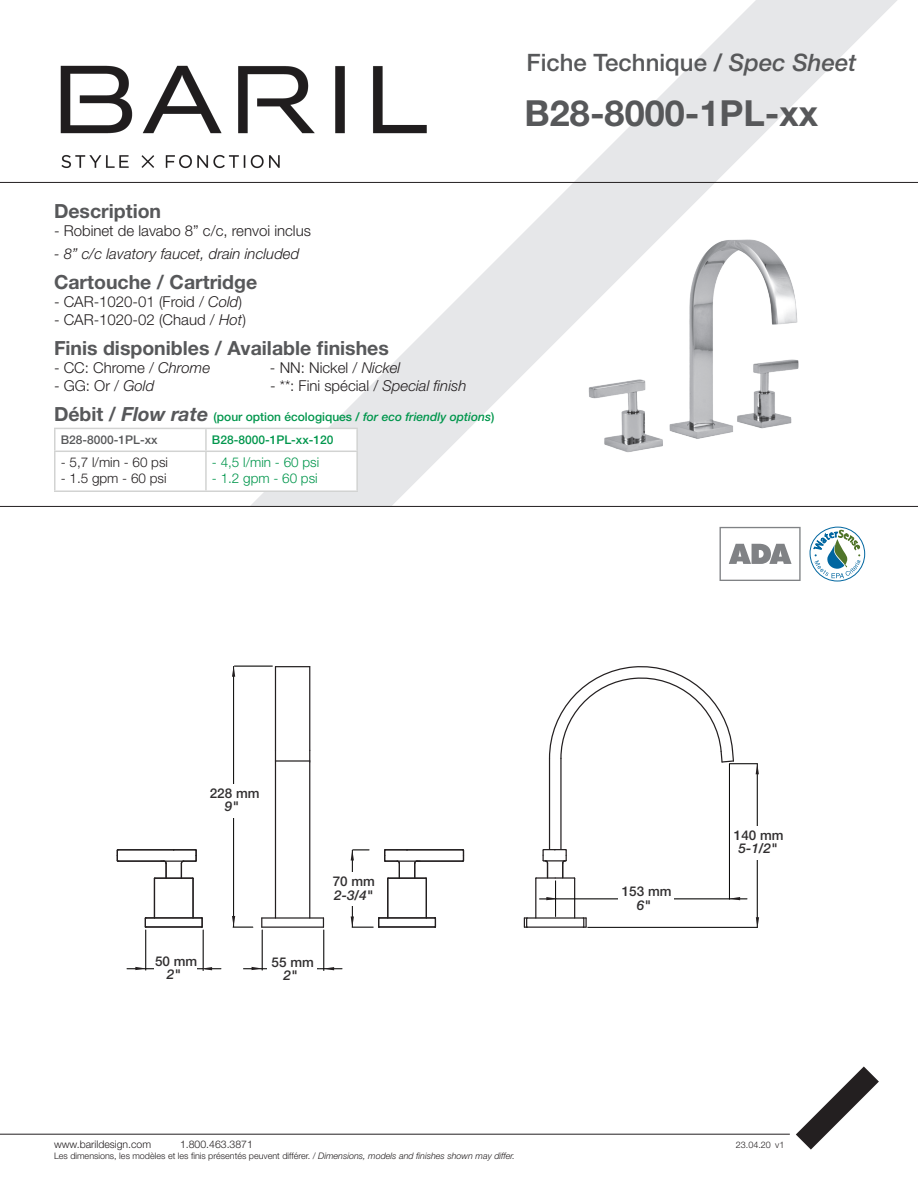
<style>
.page{position:relative;width:918px;height:1188px;background:#fff}
.page>*{position:absolute;margin:0;border:0;box-sizing:border-box;transform-origin:0 0}
.t1{font:700 36px "Helvetica Neue LT Std";color:#57585a}
.t2{font:500 24px "Helvetica Neue LT Std";color:#57585a}
.t3{font:700 19.5px "Helvetica Neue LT Std";color:#57585a}
.t4{font:300 15px "Helvetica Neue LT Std";color:#231f20}
.t5{font:italic 300 15px "Helvetica Neue LT Std";color:#231f20}
.t6{font:300 13.5px "Helvetica Neue LT Std";color:#231f20}
.t7{font:300 13.5px "Helvetica Neue LT Std";color:#00964c}
.t8{font:500 13.5px/13.5px "Helvetica Neue LT Std";color:#312f30;text-align:center}
.t9{font:italic 500 13.5px/13.5px "Helvetica Neue LT Std";color:#312f30;text-align:center}
.t10{font:500 12px "Helvetica Neue LT Std";color:#00964c}
.t11{font:500 12px "Helvetica Neue LT Std";color:#57585a}
.t12{font:300 10.5px "Helvetica Neue LT Std";color:#231f20}
.t13{font:300 9px "Helvetica Neue LT Std";color:#231f20}
.s1{font-style:italic}
.s2{font-weight:700;font-size:19.5px;color:#57585a}
.s3{font-weight:700;font-style:italic;font-size:19.5px;color:#57585a}
.s4{font-style:normal}
</style>
<div class="page">
<svg style="left:250px;top:0;width:648px;height:506px"></svg>
<hr style="left:0;top:182px;width:918px;height:1px;background:#231f20">
<hr style="left:0;top:506px;width:918px;height:1px;background:#231f20">
<hr style="left:0;top:1134px;width:790px;height:1px;background:#231f20">
<svg style="left:796px;top:1066px;width:83px;height:84px"></svg>
<img style="left:60px;top:55px;width:372px;height:121px">
<hr style="left:275px;top:666px;width:35px;height:1px;background:#231f20">
<hr style="left:275px;top:760px;width:35px;height:2px;background:#231f20">
<hr style="left:309px;top:667px;width:1px;height:83px;background:#231f20">
<hr style="left:275px;top:667px;width:1px;height:83px;background:#231f20">
<hr style="left:309px;top:762px;width:1px;height:156px;background:#231f20">
<hr style="left:275px;top:762px;width:1px;height:156px;background:#231f20">
<hr style="left:262px;top:927px;width:61px;height:1px;background:#231f20">
<hr style="left:262px;top:917px;width:61px;height:2px;background:#231f20">
<hr style="left:574px;top:878px;width:1px;height:40px;background:#231f20">
<hr style="left:535px;top:878px;width:1px;height:40px;background:#231f20">
<hr style="left:527px;top:927px;width:56px;height:1px;background:#231f20">
<hr style="left:527px;top:917px;width:56px;height:2px;background:#231f20">
<hr style="left:560px;top:758px;width:2px;height:91px;background:#231f20">
<hr style="left:549px;top:758px;width:1px;height:91px;background:#231f20">
<svg style="left:583px;top:917px;width:4px;height:11px"></svg>
<svg style="left:524px;top:917px;width:4px;height:11px"></svg>
<svg style="left:535px;top:848px;width:41px;height:32px"></svg>
<hr style="left:118px;top:849px;width:56px;height:1px;background:#231f20">
<hr style="left:161px;top:861px;width:34px;height:1px;background:#231f20">
<hr style="left:118px;top:861px;width:46px;height:1px;background:#231f20">
<hr style="left:192px;top:879px;width:2px;height:39px;background:#231f20">
<hr style="left:154px;top:879px;width:1px;height:39px;background:#231f20">
<svg style="left:116px;top:849px;width:4px;height:13px"></svg>
<svg style="left:174px;top:849px;width:23px;height:31px"></svg>
<svg style="left:163px;top:860px;width:5px;height:18px"></svg>
<svg style="left:201px;top:917px;width:2px;height:11px"></svg>
<svg style="left:144px;top:917px;width:2px;height:11px"></svg>
<hr style="left:146px;top:917px;width:56px;height:2px;background:#231f20">
<hr style="left:146px;top:926px;width:56px;height:2px;background:#231f20">
<hr style="left:155px;top:878px;width:38px;height:1px;background:#231f20">
<hr style="left:407px;top:849px;width:56px;height:1px;background:#231f20">
<hr style="left:417px;top:861px;width:46px;height:1px;background:#231f20">
<hr style="left:387px;top:879px;width:1px;height:39px;background:#231f20">
<hr style="left:426px;top:879px;width:1px;height:39px;background:#231f20">
<svg style="left:461px;top:849px;width:4px;height:13px"></svg>
<svg style="left:384px;top:849px;width:34px;height:31px"></svg>
<svg style="left:434px;top:917px;width:3px;height:11px"></svg>
<hr style="left:379px;top:917px;width:56px;height:2px;background:#231f20">
<hr style="left:379px;top:926px;width:56px;height:2px;background:#231f20">
<hr style="left:388px;top:878px;width:38px;height:1px;background:#231f20">
<hr style="left:757px;top:764px;width:1px;height:163px;background:#050504">
<hr style="left:587px;top:927px;width:171px;height:1px;background:#050504">
<hr style="left:556px;top:899px;width:173px;height:1px;background:#050504">
<hr style="left:729px;top:764px;width:1px;height:136px;background:#050504">
<hr style="left:555px;top:881px;width:1px;height:36px;background:#050504">
<hr style="left:233px;top:666px;width:1px;height:261px;background:#050504">
<hr style="left:234px;top:666px;width:39px;height:1px;background:#050504">
<hr style="left:146px;top:969px;width:57px;height:1px;background:#050504">
<hr style="left:203px;top:930px;width:1px;height:41px;background:#050504">
<hr style="left:146px;top:930px;width:1px;height:40px;background:#050504">
<hr style="left:262px;top:969px;width:57px;height:1px;background:#050504">
<hr style="left:324px;top:930px;width:1px;height:41px;background:#050504">
<hr style="left:262px;top:930px;width:1px;height:40px;background:#050504">
<hr style="left:352px;top:850px;width:1px;height:77px;background:#050504">
<svg style="left:201px;top:967px;width:20px;height:3px"></svg>
<svg style="left:127px;top:967px;width:19px;height:3px"></svg>
<svg style="left:319px;top:967px;width:23px;height:3px"></svg>
<svg style="left:243px;top:967px;width:19px;height:3px"></svg>
<svg style="left:232px;top:916px;width:21px;height:12px"></svg>
<svg style="left:232px;top:666px;width:3px;height:11px"></svg>
<svg style="left:539px;top:897px;width:18px;height:3px"></svg>
<svg style="left:729px;top:897px;width:18px;height:3px"></svg>
<svg style="left:756px;top:917px;width:3px;height:11px"></svg>
<svg style="left:548px;top:666px;width:211px;height:108px"></svg>
<svg style="left:351px;top:850px;width:18px;height:10px"></svg>
<svg style="left:351px;top:916px;width:29px;height:12px"></svg>
<div style="left:618px;top:882px;width:55px;height:34px;background:#fff"></div>
<div style="left:735px;top:826px;width:46px;height:34px;background:#fff"></div>
<div style="left:268px;top:953px;width:49px;height:33px;background:#fff"></div>
<div style="left:154px;top:952px;width:43px;height:33px;background:#fff"></div>
<div style="left:326px;top:872px;width:55px;height:34px;background:#fff"></div>
<div style="left:206px;top:784px;width:55px;height:34px;background:#fff"></div>
<img style="left:540px;top:203px;width:324px;height:283px">
<svg style="left:809px;top:527px;width:56px;height:54px"></svg>
<svg style="left:720px;top:527px;width:81px;height:54px"></svg>
<svg style="left:56px;top:429px;width:300px;height:61px"></svg>
<hr style="left:54px;top:428px;width:152px;height:1px;background:#d2d3d2">
<hr style="left:54px;top:429px;width:2px;height:22px;background:#d2d3d2">
<hr style="left:206px;top:428px;width:152px;height:1px;background:#d2d3d2">
<hr style="left:205px;top:429px;width:2px;height:22px;background:#d2d3d2">
<hr style="left:356px;top:429px;width:2px;height:22px;background:#d2d3d2">
<hr style="left:54px;top:451px;width:152px;height:1px;background:#d2d3d2">
<hr style="left:54px;top:452px;width:2px;height:38px;background:#d2d3d2">
<hr style="left:206px;top:451px;width:152px;height:1px;background:#d2d3d2">
<hr style="left:205px;top:452px;width:2px;height:38px;background:#d2d3d2">
<hr style="left:356px;top:452px;width:2px;height:38px;background:#d2d3d2">
<hr style="left:54px;top:490px;width:152px;height:2px;background:#d2d3d2">
<hr style="left:206px;top:490px;width:152px;height:2px;background:#d2d3d2">
<h2 class="t2" style="left:526px;top:48px;width:331px">Fiche Technique / <span class="s1">Spec Sheet</span></h2>
<p class="t3" style="left:54px;top:199px;width:109px">Description</p>
<p class="t4" style="left:54px;top:222px;width:259px">- Robinet de lavabo 8” c/c, renvoi inclus</p>
<p class="t5" style="left:54px;top:245px;width:247px">- 8” c/c lavatory faucet, drain included</p>
<p class="t3" style="left:54px;top:270px;width:205px">Cartouche / Cartridge</p>
<p class="t4" style="left:54px;top:292px;width:190px">- CAR-1020-01 (Froid / <span class="s1">Cold</span>)</p>
<p class="t4" style="left:54px;top:310px;width:194px">- CAR-1020-02 (Chaud / <span class="s1">Hot</span>)</p>
<p class="t3" style="left:54px;top:336px;width:336px">Finis disponibles / Available finishes</p>
<p class="t4" style="left:54px;top:358px;width:158px">- CC: Chrome / <span class="s1">Chrome</span></p>
<p class="t4" style="left:270px;top:358px;width:132px">- NN: Nickel / <span class="s1">Nickel</span></p>
<p class="t4" style="left:54px;top:376px;width:102px">- GG: Or / <span class="s1">Gold</span></p>
<p class="t4" style="left:270px;top:376px;width:198px">- **: Fini spécial / <span class="s1">Special finish</span></p>
<p class="t10" style="left:54px;top:409px;width:442px"><span class="s2">Débit /</span> <span class="s3">Flow rate</span> (pour option écologiques / <span class="s1">for eco friendly options</span>)</p>
<p class="t11" style="left:61px;top:433px;width:98px">B28-8000-1PL-xx</p>
<p class="t10" style="left:212px;top:433px;width:123px">B28-8000-1PL-xx-120</p>
<p class="t6" style="left:61px;top:454px;width:109px">- 5,7 l/min - 60 psi</p>
<p class="t6" style="left:61px;top:470px;width:107px">- 1.5 gpm - 60 psi</p>
<p class="t7" style="left:212px;top:454px;width:109px">- 4,5 l/min - 60 psi</p>
<p class="t7" style="left:212px;top:470px;width:107px">- 1.2 gpm - 60 psi</p>
<p class="t1" style="left:525px;top:91px;width:295px">B28-8000-1PL-xx</p>
<p class="t8" style="left:210px;top:786px;width:51px">228 mm<br><span class="s1">9"</span></p>
<p class="t8" style="left:155px;top:954px;width:44px">50 mm<br><span class="s1">2"</span></p>
<p class="t9" style="left:333px;top:874px;width:44px;text-align:left"><span class="s4">70 mm<br></span>2-3/4"</p>
<p class="t8" style="left:272px;top:955px;width:44px">55 mm<br><span class="s1">2"</span></p>
<p class="t8" style="left:622px;top:884px;width:51px">153 mm<br><span class="s1">6"</span></p>
<p class="t9" style="left:734px;top:828px;width:51px"><span class="s4">140 mm<br></span>5-1/2"</p>
<p class="t12" style="left:54px;top:1138px;width:99px">www.barildesign.com</p>
<p class="t12" style="left:180px;top:1138px;width:74px">1.800.463.3871</p>
<p class="t13" style="left:736px;top:1139px;width:37px">23.04.20</p>
<p class="t13" style="left:54px;top:1150px;width:463px">Les dimensions, les modèles et les finis présentés peuvent différer. / <span class="s1">Dimensions, models and finishes shown may differ.</span></p>
<p class="t13" style="left:775px;top:1140px;width:11px">v1</p>
</div>
